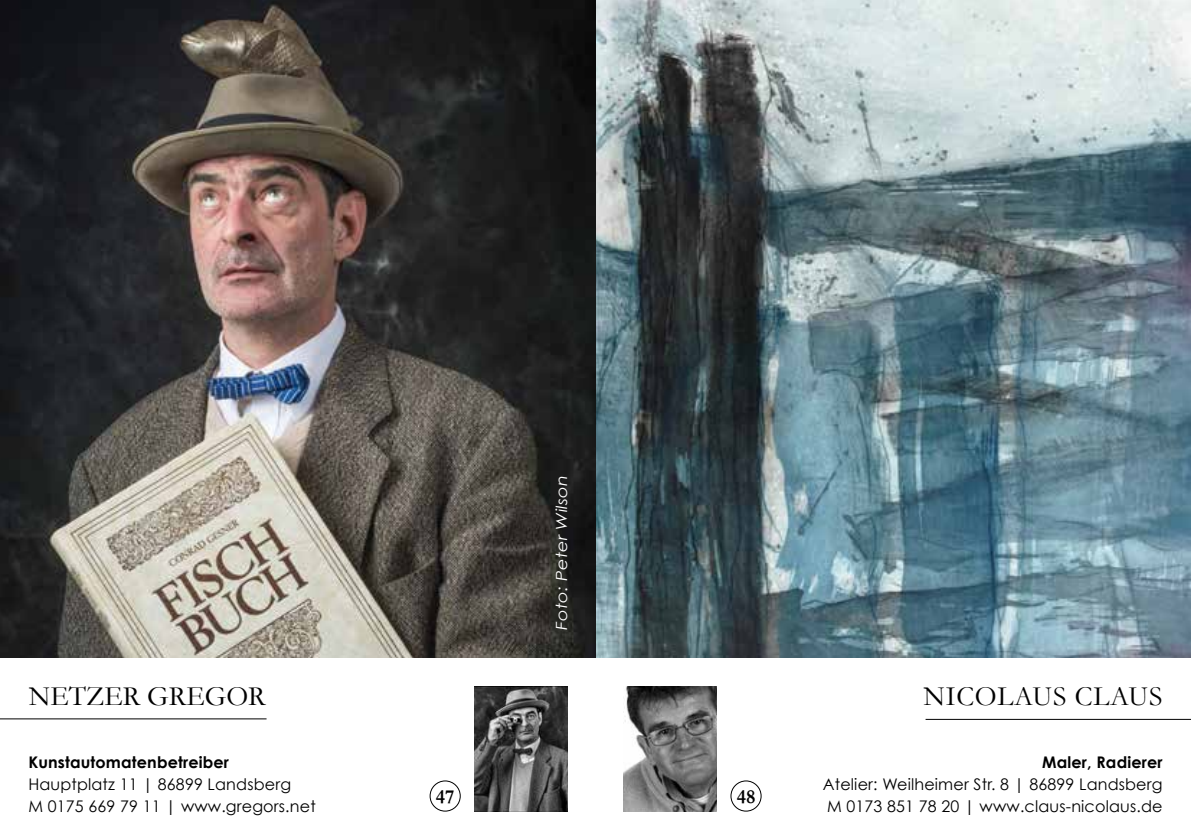
<style>
.page{position:relative;width:1191px;height:840px;background:#fff}
.page>*{position:absolute;margin:0;border:0;box-sizing:border-box;transform-origin:0 0}
.t1{font:28px "Garamond";letter-spacing:.025em;color:#000}
.t2{font:28px "Garamond";color:#000}
.t3{font:700 20px "Garamond";color:#000}
.t4{font:16px/22px "Century Gothic";letter-spacing:.01em;color:#000}
.t5{font:700 16px "Century Gothic";letter-spacing:.01em;color:#000}
.t6{font:italic 15.4px "Century Gothic";letter-spacing:.01em;color:#fff;scale:1.15 1}
</style>
<div class="page">
<img style="left:0;top:0;width:1191px;height:657px">
<img style="left:624px;top:686px;width:92px;height:125px">
<hr style="left:925px;top:718px;width:266px;height:1px;background:#000">
<div style="left:730px;top:780px;width:31px;height:31px;border:1px solid #000;border-radius:50%"></div>
<hr style="left:0;top:718px;width:266px;height:1px;background:#000">
<img style="left:475px;top:686px;width:92px;height:125px">
<div style="left:429px;top:780px;width:32px;height:31px;border:1px solid #000;border-radius:50%"></div>
<h1 class="t2" style="left:29px;top:679px;width:238px">NETZER GREGOR</h1>
<p class="t5" style="left:28px;top:751px;width:202px">Kunstautomatenbetreiber</p>
<p class="t4" style="left:28px;top:772px;width:289px">Hauptplatz 11 | 86899 Landsberg<br>M 0175 669 79 11 | www.gregors.net</p>
<p class="t3" style="left:436px;top:783px;width:20px">47</p>
<p class="t6" style="left:552px;top:629px;width:136px;rotate:-90deg">Foto: Peter Wilson</p>
<p class="t3" style="left:736px;top:783px;width:20px">48</p>
<h1 class="t1" style="left:923px;top:679px;width:241px">NICOLAUS CLAUS</h1>
<p class="t5" style="left:1042px;top:751px;width:122px">Maler, Radierer</p>
<p class="t4" style="left:822px;top:772px;width:341px">Atelier: Weilheimer Str. 8 | 86899 Landsberg<br>M 0173 851 78 20 | www.claus-nicolaus.de</p>
</div>
